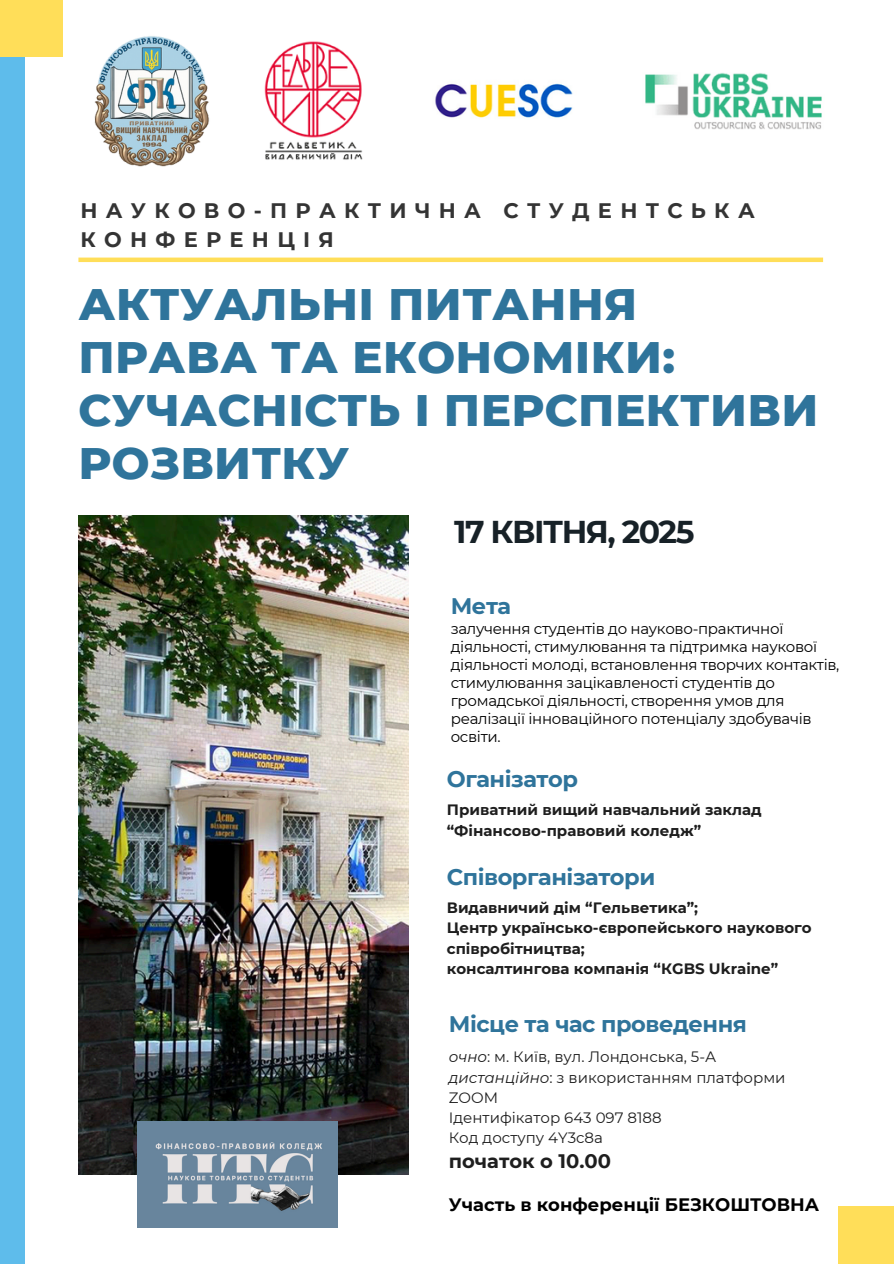
<style>
.page{position:relative;width:894px;height:1264px;background:#fff}
.page>*{position:absolute;margin:0;border:0;box-sizing:border-box;transform-origin:0 0}
.t1{font:800 45px/52.8px "Montserrat";letter-spacing:.01em;color:#2f749b}
.t2{font:700 31.5px "Montserrat";letter-spacing:-.05em;color:#172127}
.t3{font:700 22.5px "Montserrat";letter-spacing:-.02em;color:#2f749b}
.t4{font:700 21px/29.2px "Montserrat";letter-spacing:.395em;color:#343434}
.t5{font:700 19.5px "Montserrat";color:#1e1e1e}
.t6{font:700 18px "Montserrat";color:#000}
.t7{font:15px/18px "Montserrat";letter-spacing:-.02em;color:#000}
.t8{font:700 15px/20.2px "Montserrat";color:#1e1e1e}
.t9{font:15px/20.2px "Montserrat";color:#1e1e1e}
.s1{font-style:italic}
</style>
<div class="page">
<div style="left:0;top:0;width:24px;height:1263px;background:#5ebceb"></div>
<div style="left:0;top:0;width:63px;height:56px;background:#ffde59"></div>
<img style="left:78px;top:515px;width:330px;height:659px">
<div style="left:837px;top:1205px;width:56px;height:58px;background:#ffde59"></div>
<img style="left:138px;top:1121px;width:199px;height:105px">
<img style="left:435px;top:83px;width:138px;height:35px">
<img style="left:645px;top:73px;width:177px;height:56px">
<div style="left:78px;top:257px;width:744px;height:5px;background:#ffde59"></div>
<img style="left:94px;top:36px;width:103px;height:131px">
<img style="left:197px;top:41px;width:166px;height:119px">
<p class="t4" style="left:80px;top:196px;width:675px">НАУКОВО-ПРАКТИЧНА СТУДЕНТСЬКА<br>КОНФЕРЕНЦІЯ</p>
<p class="t1" style="left:78px;top:277px;width:741px">АКТУАЛЬНІ ПИТАННЯ<br>ПРАВА ТА ЕКОНОМІКИ:<br>СУЧАСНІСТЬ І ПЕРСПЕКТИВИ<br>РОЗВИТКУ</p>
<h1 class="t2" style="left:454px;top:513px;width:242px">17 КВІТНЯ, 2025</h1>
<h6 class="t3" style="left:450px;top:592px;width:62px">Мета</h6>
<p class="t7" style="left:450px;top:619px;width:390px">залучення студентів до науково-практичної діяльності, стимулювання та підтримка наукової діяльності молоді, встановлення творчих контактів, стимулювання зацікавленості студентів до громадської діяльності, створення умов для реалізації інновацій ного потенціалу здобувачів освіти.</p>
<p class="t3" style="left:446px;top:765px;width:133px">Оганізатор</p>
<p class="t8" style="left:446px;top:799px;width:316px">Приватний вищий навчальний заклад “Фінансово-правовий коледж”</p>
<p class="t3" style="left:446px;top:863px;width:210px">Співорганізатори</p>
<p class="t8" style="left:446px;top:897px;width:253px">Видавничий дім “Гельветика”;</p>
<p class="t8" style="left:446px;top:917px;width:366px">Центр українсько-європейського наукового співробітництва;</p>
<h2 class="t8" style="left:446px;top:958px;width:333px">консалтингова компанія “КGBS Ukraine”</h2>
<p class="t3" style="left:448px;top:1010px;width:299px">Місце та час проведення</p>
<h4 class="t9" style="left:448px;top:1046px;width:269px"><span class="s1">очно</span>: м. Київ, вул. Лондонська, 5-А</h4>
<p class="t9" style="left:448px;top:1067px;width:338px"><span class="s1">дистанційно</span>: з використанням платформи<br>ZOOM</p>
<h4 class="t9" style="left:448px;top:1107px;width:214px">Ідентифікатор 643 097 8188</h4>
<p class="t9" style="left:448px;top:1127px;width:156px">Код доступу 4Y3c8a</p>
<p class="t5" style="left:448px;top:1149px;width:164px">початок о 10.00</p>
<p class="t6" style="left:448px;top:1193px;width:372px">Участь в конференції БЕЗКОШТОВНА</p>
</div>
